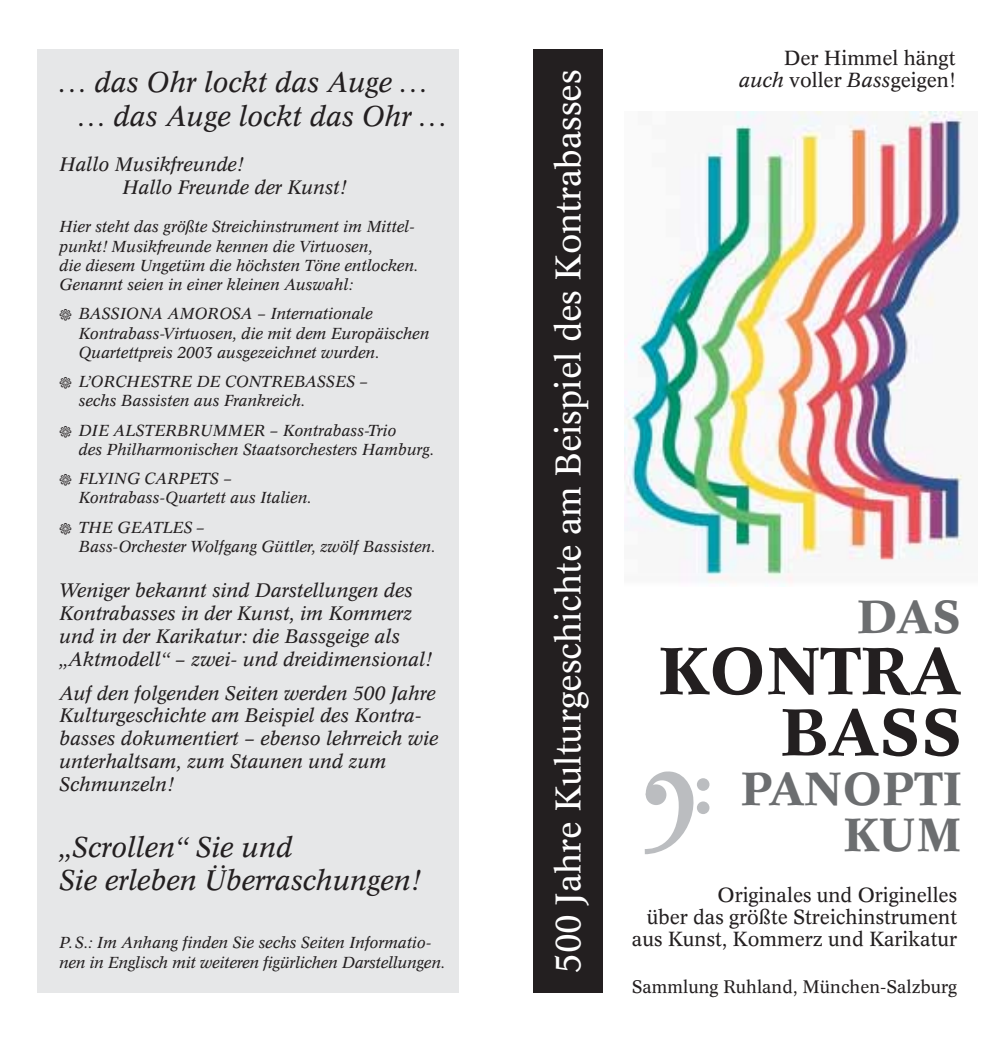
<style>
.page{position:relative;width:991px;height:1042px;background:#fff}
.page>*{position:absolute;margin:0;border:0;box-sizing:border-box;transform-origin:0 0}
.t1{font:500 64.75px/61.2px "Concorde BQ";letter-spacing:.01em;color:#231f20;text-align:right}
.t2{font:500 45.5px/45.5px "Concorde BQ";letter-spacing:.01em;color:#6c6e70;text-align:right}
.t3{font:35px "Concorde BQ";color:#fff}
.t4{font:italic 28px/33.2px "Concorde BQ";color:#231f20}
.t5{font:20.12px/22.4px "Concorde BQ";color:#231f20;text-align:right}
.t6{font:italic 19.25px/22.8px "Concorde BQ";color:#231f20}
.t7{font:17.85px "Concorde BQ";color:#231f20}
.t8{font:italic 15.75px/19.2px "Concorde BQ";color:#231f20}
.s1{font-style:italic}
</style>
<div class="page">
<div style="left:37px;top:50px;width:422px;height:942px;background:#e6e7e8"></div>
<div style="left:533px;top:50px;width:70px;height:942px;background:#231f20"></div>
<img style="left:624px;top:112px;width:340px;height:474px">
<svg style="left:645px;top:771px;width:49px;height:83px"></svg>
<div style="left:645px;top:784px;width:21px;height:20px;background:#bbbdc0;border-radius:50%"></div>
<div style="left:697px;top:778px;width:12px;height:12px;background:#bbbdc0;border-radius:50%"></div>
<div style="left:697px;top:801px;width:12px;height:13px;background:#bbbdc0;border-radius:50%"></div>
<h3 class="t4" style="left:79px;top:69px;width:370px;text-indent:-19px">... das Ohr lockt das Auge ... ... das Auge lockt das Ohr ...</h3>
<p class="t6" style="left:123px;top:155px;width:225px;text-indent:-63px">Hallo Musikfreunde!<br>Hallo Freunde der Kunst!</p>
<p class="t8" style="left:60px;top:219px;width:360px">Hier steht das größte Streichinstrument im Mittel&shy;punkt! Musikfreunde kennen die Virtuosen,<br>die diesem Ungetüm die höchsten Töne entlocken.<br>Genannt seien in einer kleinen Auswahl:</p>
<p class="t8" style="left:79px;top:306px;width:352px">BASSIONA AMOROSA – Internationale<br>Kontrabass-Virtuosen, die mit dem Europäischen<br>Quartettpreis 2003 ausgezeichnet wurden.</p>
<p class="t8" style="left:79px;top:373px;width:291px">L’ORCHESTRE DE CONTREBASSES – sechs Bassisten aus Frankreich.</p>
<p class="t8" style="left:79px;top:422px;width:357px">DIE ALSTERBRUMMER – Kontrabass-Trio<br>des Philharmonischen Staatsorchesters Hamburg.</p>
<p class="t8" style="left:79px;top:470px;width:235px">FLYING CARPETS –<br>Kontrabass-Quartett aus Italien.</p>
<p class="t8" style="left:79px;top:519px;width:358px">THE GEATLES –<br>Bass-Orchester Wolfgang Güttler, zwölf Bassisten.</p>
<p class="t6" style="left:60px;top:581px;width:373px">Weniger bekannt sind Darstellungen des Kontrabasses in der Kunst, im Kommerz und in der Karikatur: die Bassgeige als „Aktmodell“ – zwei- und dreidimensional!</p>
<p class="t6" style="left:60px;top:683px;width:380px">Auf den folgenden Seiten werden 500 Jahre Kulturgeschichte am Beispiel des Kontra&shy;basses dokumentiert – ebenso lehrreich wie unterhaltsam, zum Staunen und zum Schmunzeln!</p>
<h3 class="t4" style="left:60px;top:833px;width:362px">„Scrollen“ Sie und<br>Sie erleben Überraschungen!</h3>
<p class="t8" style="left:60px;top:934px;width:387px">P.S.: Im Anhang finden Sie sechs Seiten Informatio&shy;nen in Englisch mit weiteren figürlichen Darstellungen.</p>
<h3 class="t3" style="left:554px;top:972px;width:904px;rotate:-90deg">500 Jahre Kulturgeschichte am Beispiel des Kontrabasses</h3>
<p class="t5" style="left:739px;top:49px;width:218px">Der Himmel hängt <span class="s1">auch</span> voller <span class="s1">Bass</span>geigen!</p>
<h2 class="t2" style="left:857px;top:598px;width:104px">DAS</h2>
<h1 class="t1" style="left:659px;top:646px;width:304px">KONTRA<br>BASS</h1>
<h2 class="t2" style="left:741px;top:770px;width:221px">PANOPTI<br>KUM</h2>
<p class="t5" style="left:632px;top:885px;width:327px">Originales und Originelles<br>über das größte Streichinstrument aus Kunst, Kommerz und Karikatur</p>
<p class="t7" style="left:632px;top:980px;width:327px">Sammlung Ruhland, München-Salzburg</p>
</div>
